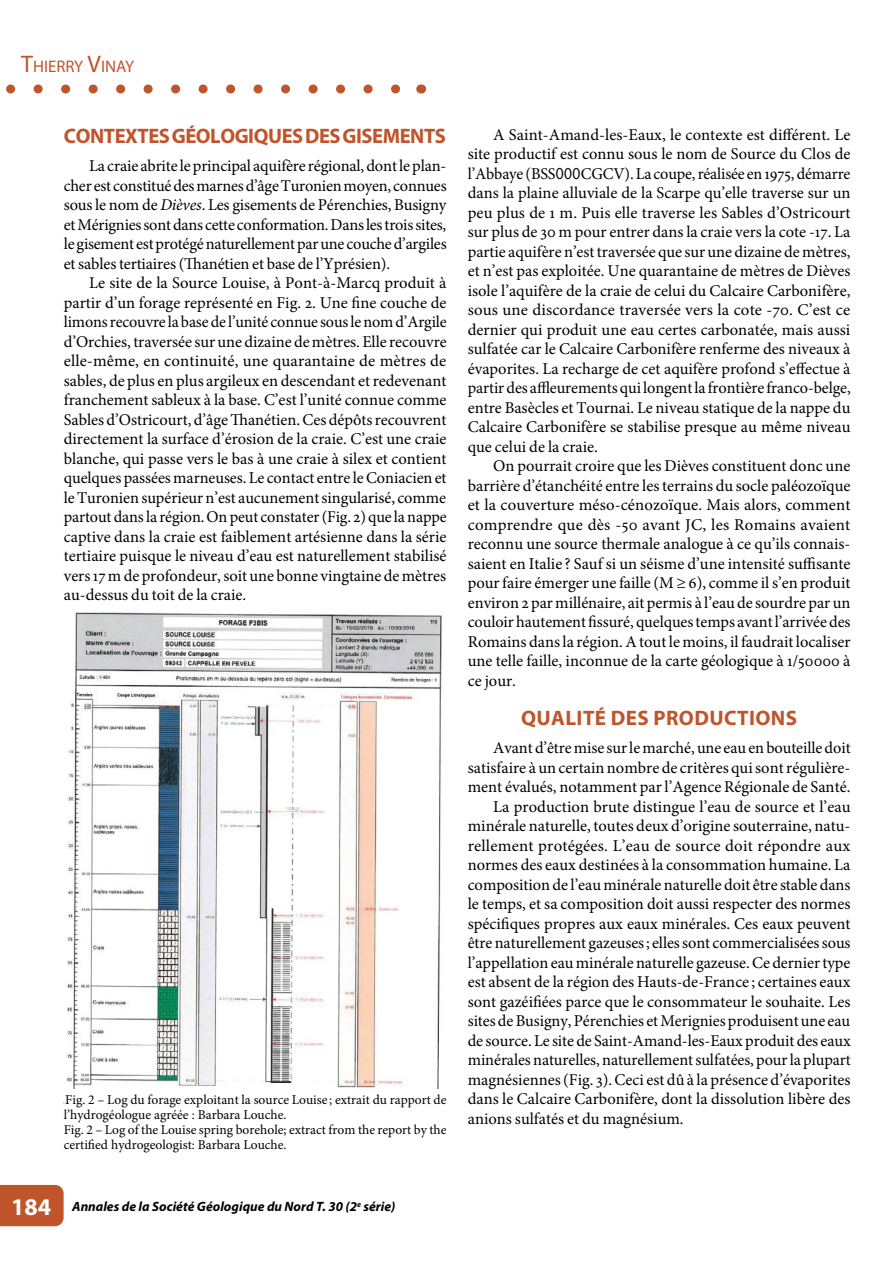
<style>
.page{position:relative;width:893px;height:1263px;background:#fff}
.page>*{position:absolute;margin:0;border:0;box-sizing:border-box;transform-origin:0 0}
.t1{font:700 24px "Myriad Pro";color:#fff}
.T_a{font:700 21px "Myriad Pro";letter-spacing:-.02em;color:#c0542a}
.T_a-2{font:700 21px "Myriad Pro";letter-spacing:.02em;color:#c0542a}
.t2{font:16.8px "Myriad Pro";color:#c0542a}
.txt_Normal{font:16.5px/19.5px "Minion Pro";color:#000;text-align:justify}
.titre_figure{font:13.5px/15px "Minion Pro";color:#000}
.t3{font:italic 700 13.5px "Myriad Pro";color:#000}
.s1{font-size:24px}
.s2{font-style:italic}
.s3{font-size:24.75px}
</style>
<div class="page">
<svg style="left:11px;top:84px;width:389px;height:9px"></svg>
<div style="left:0;top:1185px;width:64px;height:41px;background:#c0542a"></div>
<img style="left:67px;top:612px;width:375px;height:476px">
<p class="t2" style="left:21px;top:56px;width:114px"><span class="s1">T</span>HIERRY <span class="s1">V</span>INAY</p>
<p class="T_a" style="left:64px;top:123px;width:384px">CONTEXTES GÉOLOGIQUES DES GISEMENTS</p>
<p class="txt_Normal" style="left:64px;top:156px;width:384px;text-indent:26px">La craie abrite le principal aquifère régional, dont le plan&shy;cher est constitué des marnes d’âge Turonien moyen, connues sous le nom de <span class="s2">Dièves</span>. Les gisements de Pérenchies, Busigny et Mérignies sont dans cette conformation. Dans les trois sites, le gisement est protégé naturellement par une couche d’argiles et sables tertiaires (Thanétien et base de l’Yprésien).</p>
<p class="txt_Normal" style="left:64px;top:273px;width:384px;text-indent:26px">Le site de la Source Louise, à Pont-à-Marcq produit à partir d’un forage représenté en Fig. 2. Une fine couche de limons recouvre la base de l’unité connue sous le nom d’Argile d’Orchies, traversée sur une dizaine de mètres. Elle recouvre elle-même, en continuité, une quarantaine de mètres de sables, de plus en plus argileux en descendant et redevenant franchement sableux à la base. C’est l’unité connue comme Sables d’Ostricourt, d’âge Thanétien. Ces dépôts recouvrent directement la surface d’érosion de la craie. C’est une craie blanche, qui passe vers le bas à une craie à silex et contient quelques passées marneuses. Le contact entre le Coniacien et le Turonien supérieur n’est aucunement singularisé, comme partout dans la région. On peut constater (Fig. 2) que la nappe captive dans la craie est faiblement artésienne dans la série tertiaire puisque le niveau d’eau est naturellement stabilisé vers 17 m de profondeur, soit une bonne vingtaine de mètres au-dessus du toit de la craie.</p>
<p class="titre_figure" style="left:64px;top:1092px;width:384px">Fig. 2 – Log du forage exploitant la source Louise ; extrait du rapport de l’hydrogéologue agréée : Barbara Louche.</p>
<p class="titre_figure" style="left:64px;top:1122px;width:384px">Fig. 2 – Log of the Louise spring borehole; extract from the report by the certified hydrogeologist: Barbara Louche.</p>
<h1 class="t1" style="left:11px;top:1191px;width:41px">184</h1>
<p class="t3" style="left:72px;top:1198px;width:325px">Annales de la Société Géologique du Nord T. 30 (2<sup>e</sup> série)</p>
<p class="txt_Normal" style="left:468px;top:125px;width:384px;text-indent:26px">A Saint-Amand-les-Eaux, le contexte est différent. Le site productif est connu sous le nom de Source du Clos de l’Abbaye (BSS<span class="s3">000</span>CGCV). La coupe, réalisée en 1975, démarre dans la plaine alluviale de la Scarpe qu’elle traverse sur un peu plus de 1 m. Puis elle traverse les Sables d’Ostricourt sur plus de 30 m pour entrer dans la craie vers la cote -17. La partie aquifère n’est traversée que sur une dizaine de mètres, et n’est pas exploitée. Une quarantaine de mètres de Dièves isole l’aquifère de la craie de celui du Calcaire Carbonifère, sous une discordance traversée vers la cote -70. C’est ce dernier qui produit une eau certes carbonatée, mais aussi sulfatée car le Calcaire Carbonifère renferme des niveaux à évaporites. La recharge de cet aquifère profond s’effectue à partir des affleurements qui longent la frontière franco-belge, entre Basècles et Tournai. Le niveau statique de la nappe du Calcaire Carbonifère se stabilise presque au même niveau que celui de la craie.</p>
<p class="txt_Normal" style="left:468px;top:456px;width:384px;text-indent:26px">On pourrait croire que les Dièves constituent donc une barrière d’étanchéité entre les terrains du socle paléozoïque et la couverture méso-cénozoïque. Mais alors, comment comprendre que dès -50 avant JC, les Romains avaient reconnu une source thermale analogue à ce qu’ils connais&shy;saient en Italie ? Sauf si un séisme d’une intensité suffisante pour faire émerger une faille (M ≥ 6), comme il s’en produit environ 2 par millénaire, ait permis à l’eau de sourdre par un couloir hautement fissuré, quelques temps avant l’arrivée des Romains dans la région. A tout le moins, il faudrait localiser une telle faille, inconnue de la carte géologique à 1/50000 à ce jour.</p>
<p class="T_a-2" style="left:521px;top:704px;width:278px">QUALITÉ DES PRODUCTIONS</p>
<p class="txt_Normal" style="left:468px;top:738px;width:384px;text-indent:26px">Avant d’être mise sur le marché, une eau en bouteille doit satisfaire à un certain nombre de critères qui sont régulière&shy;ment évalués, notamment par l’Agence Régionale de Santé.</p>
<p class="txt_Normal" style="left:468px;top:797px;width:385px;text-indent:26px">La production brute distingue l’eau de source et l’eau minérale naturelle, toutes deux d’origine souterraine, natu&shy;rellement protégées. L’eau de source doit répondre aux normes des eaux destinées à la consommation humaine. La composition de l’eau minérale naturelle doit être stable dans le temps, et sa composition doit aussi respecter des normes spécifiques propres aux eaux minérales. Ces eaux peuvent être naturellement gazeuses; elles sont commercialisées sous l’appellation eau minérale naturelle gazeuse. Ce dernier type est absent de la région des Hauts-de-France ; certaines eaux sont gazéifiées parce que le consommateur le souhaite. Les sites de Busigny, Pérenchies et Merignies produisent une eau de source. Le site de Saint-Amand-les-Eaux produit des eaux minérales naturelles, naturellement sulfatées, pour la plupart magnésiennes (Fig. 3). Ceci est dû à la présence d’évaporites dans le Calcaire Carbonifère, dont la dissolution libère des anions sulfatés et du magnésium.</p>
</div>
